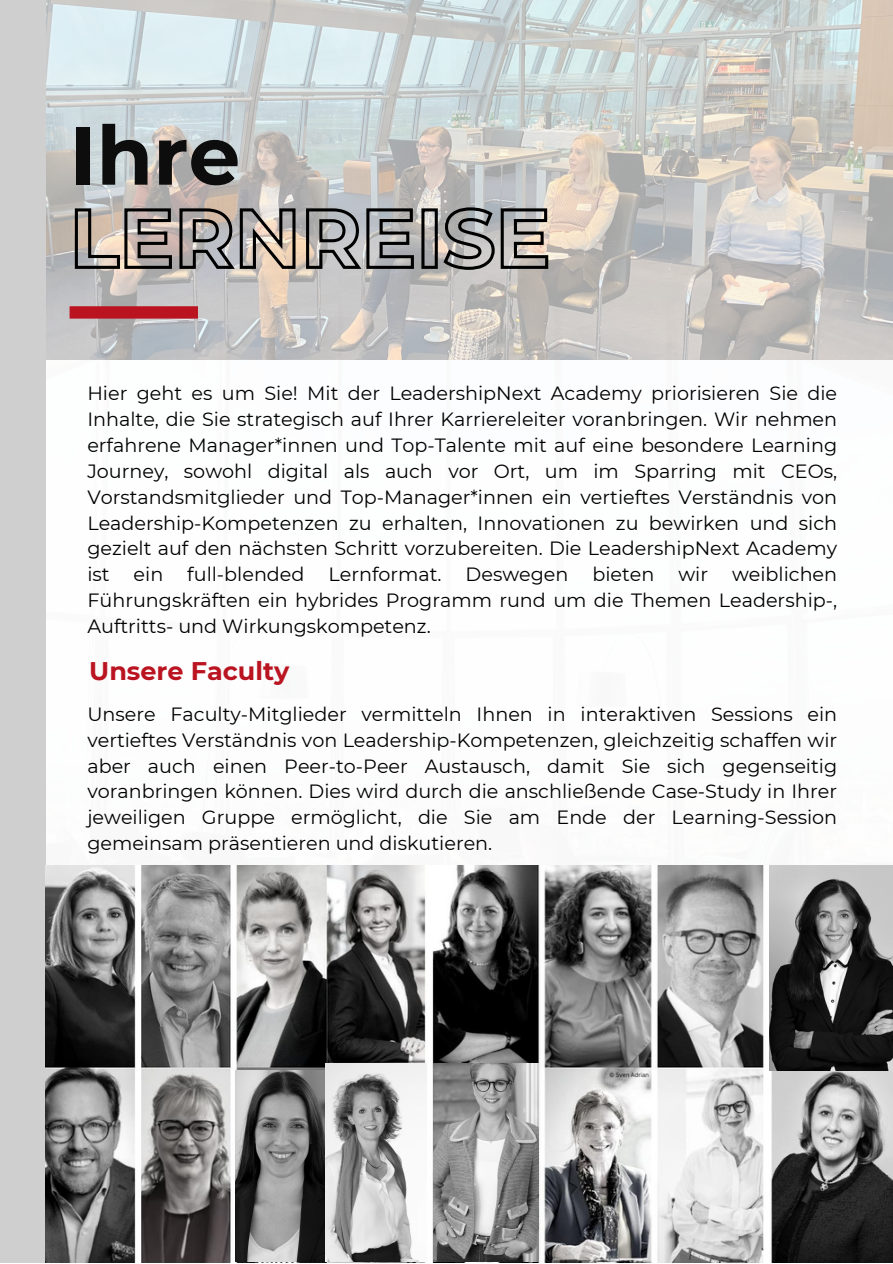
<style>
.page{position:relative;width:893px;height:1264px;background:#fff}
.page>*{position:absolute;margin:0;border:0;box-sizing:border-box;transform-origin:0 0}
.t1{font:700 82.05px "Montserrat";color:#0e0d0d}
.t2{font:700 25.5px "Montserrat";color:#ba1421}
.t3{font:19.2px/25.8px "Montserrat";color:#000;text-align:justify}
</style>
<div class="page">
<img style="left:45px;top:0;width:847px;height:360px">
<div style="left:0;top:0;width:45px;height:1262px;background:#d0cfd0"></div>
<div style="left:70px;top:306px;width:128px;height:12px;background:#ba1421"></div>
<img style="left:45px;top:865px;width:847px;height:397px">
<img style="left:235px;top:1070px;width:90px;height:191px">
<img style="left:325px;top:1063px;width:101px;height:198px">
<img style="left:769px;top:865px;width:123px;height:205px">
<svg style="left:73px;top:206px;width:476px;height:65px;background:#98938f"></svg>
<img style="left:433px;top:1063px;width:105px;height:198px">
<p class="t1" style="left:70px;top:105px;width:172px">Ihre</p>
<p class="t3" style="left:87px;top:380px;width:751px">Hier geht es um Sie! Mit der LeadershipNext Academy priorisieren Sie die Inhalte, die Sie strategisch auf Ihrer Karriereleiter voranbringen. Wir nehmen erfahrene Manager*innen und Top-Talente mit auf eine besondere Learning Journey, sowohl digital als auch vor Ort, um im Sparring mit CEOs, Vorstandsmitglieder und Top-Manager*innen ein vertieftes Verständnis von Leadership-Kompetenzen zu erhalten, Innovationen zu bewirken und sich gezielt auf den nächsten Schritt vorzubereiten. Die LeadershipNext Academy ist</p>
<p class="t3" style="left:134px;top:561px;width:309px">ein full-blended Lernformat.</p>
<p class="t3" style="left:465px;top:561px;width:244px">Deswegen bieten wir</p>
<p class="t3" style="left:87px;top:561px;width:751px;text-indent:644px">weiblichen Führungskräften ein hybrides Programm rund um die Themen Leadership-, Auftritts- und Wirkungskompetenz.</p>
<p class="t2" style="left:89px;top:655px;width:202px">Unsere Faculty</p>
<p class="t3" style="left:87px;top:701px;width:751px">Unsere Faculty-Mitglieder vermitteln Ihnen in interaktiven Sessions ein vertieftes Verständnis von Leadership-Kompetenzen, gleichzeitig schaffen wir aber auch einen Peer-to-Peer Austausch, damit Sie sich gegenseitig voranbringen können. Dies wird durch die anschließende Case-Study in Ihrer jeweiligen Gruppe ermöglicht, die Sie am Ende der Learning-Session gemeinsam präsentieren und diskutieren.</p>
</div>
